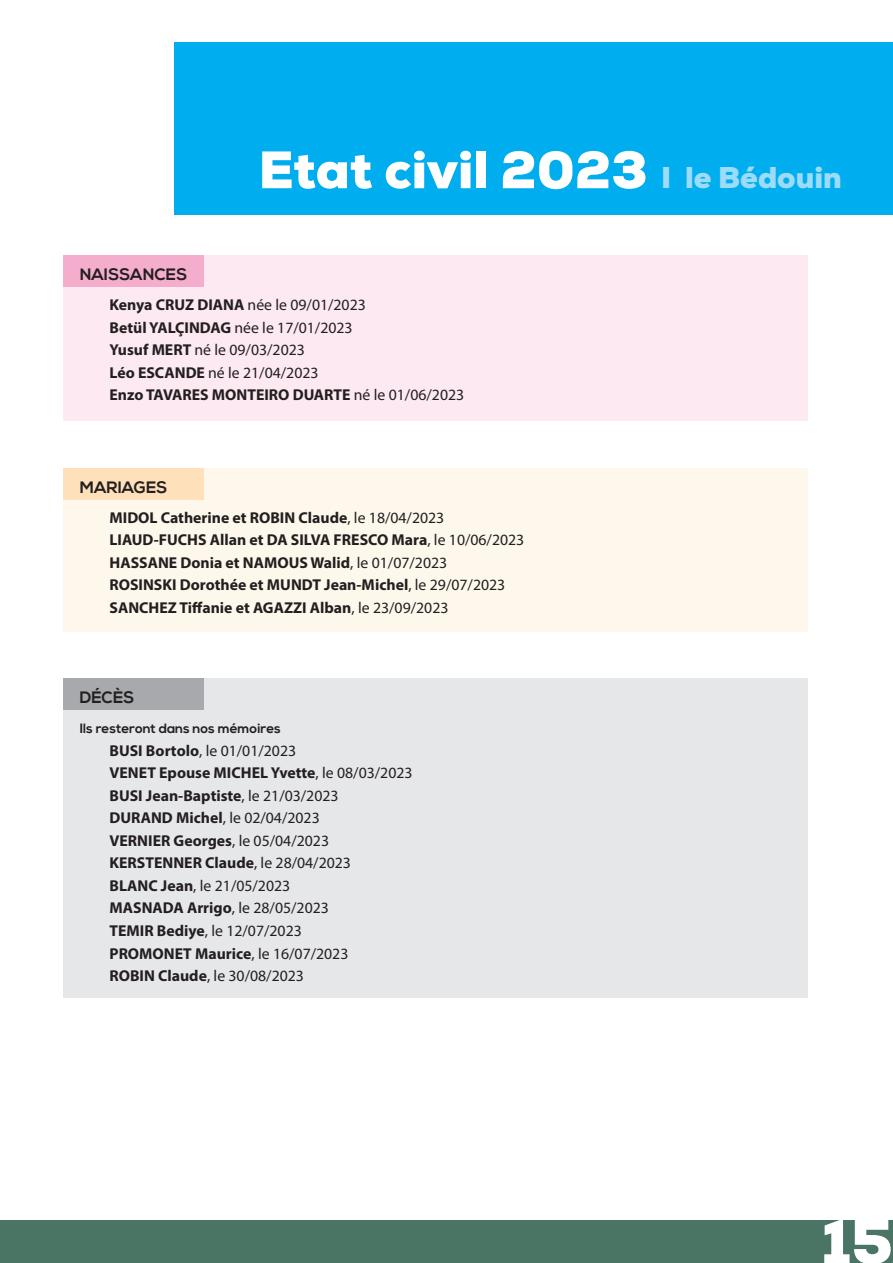
<style>
.page{position:relative;width:893px;height:1263px;background:#fff}
.page>*{position:absolute;margin:0;border:0;box-sizing:border-box;transform-origin:0 0}
.t1{font:900 63px "Nexa";color:#fff}
.t2{font:900 52.5px "Nexa";color:#fff}
.t3{font:700 16.5px "Nexa";color:#231f20}
.t4{font:700 15.75px/22.5px "Myriad Pro";color:#231f20}
.t5{font:700 13.5px "Nexa";color:#231f20}
.s1{font-size:30px;color:#9cdcf8}
.s2{font-weight:400}
</style>
<div class="page">
<div style="left:174px;top:43px;width:719px;height:172px;background:#00aeef"></div>
<div style="left:0;top:1220px;width:893px;height:43px;background:#4a7565"></div>
<div style="left:64px;top:255px;width:744px;height:166px;background:#fce9f1"></div>
<div style="left:64px;top:468px;width:744px;height:163px;background:#fef7ec"></div>
<div style="left:64px;top:678px;width:744px;height:319px;background:#e6e7e9"></div>
<div style="left:64px;top:255px;width:140px;height:32px;background:#f5adce"></div>
<div style="left:64px;top:468px;width:140px;height:32px;background:#fee0ba"></div>
<div style="left:64px;top:678px;width:140px;height:32px;background:#a8a9ad"></div>
<h2 class="t2" style="left:258px;top:136px;width:585px">Etat civil 2023 <span class="s1">I le Bédouin</span></h2>
<p class="t3" style="left:80px;top:265px;width:109px">NAISSANCES</p>
<p class="t4" style="left:110px;top:293px;width:356px">Kenya CRUZ DIANA <span class="s2">née le 09/01/2023<br></span>Betül YALÇINDAG <span class="s2">née le 17/01/2023<br></span>Yusuf MERT <span class="s2">né le 09/03/2023<br></span>Léo ESCANDE <span class="s2">né le 21/04/2023<br></span>Enzo TAVARES MONTEIRO DUARTE <span class="s2">né le 01/06/2023</span></p>
<p class="t3" style="left:80px;top:478px;width:89px">MARIAGES</p>
<p class="t4" style="left:110px;top:506px;width:416px">MIDOL Catherine et ROBIN Claude<span class="s2">, le 18/04/2023<br></span>LIAUD-FUCHS Allan et DA SILVA FRESCO Mara<span class="s2">, le 10/06/2023<br></span>HASSANE Donia et NAMOUS Walid<span class="s2">, le 01/07/2023<br></span>ROSINSKI Dorothée et MUNDT Jean-Michel<span class="s2">, le 29/07/2023<br></span>SANCHEZ Tiffanie et AGAZZI Alban<span class="s2">, le 23/09/2023</span></p>
<p class="t3" style="left:80px;top:688px;width:56px">DÉCÈS</p>
<p class="t5" style="left:80px;top:721px;width:203px">Ils resteront dans nos mémoires</p>
<p class="t4" style="left:110px;top:739px;width:304px">BUSI Bortolo<span class="s2">, le 01/01/2023<br></span>VENET Epouse MICHEL Yvette<span class="s2">, le 08/03/2023<br></span>BUSI Jean-Baptiste<span class="s2">, le 21/03/2023<br></span>DURAND Michel<span class="s2">, le 02/04/2023<br></span>VERNIER Georges<span class="s2">, le 05/04/2023<br></span>KERSTENNER Claude<span class="s2">, le 28/04/2023<br></span>BLANC Jean<span class="s2">, le 21/05/2023<br></span>MASNADA Arrigo<span class="s2">, le 28/05/2023<br></span>TEMIR Bediye<span class="s2">, le 12/07/2023<br></span>PROMONET Maurice<span class="s2">, le 16/07/2023<br></span>ROBIN Claude<span class="s2">, le 30/08/2023</span></p>
<h1 class="t1" style="left:821px;top:1201px;width:73px">15</h1>
</div>
